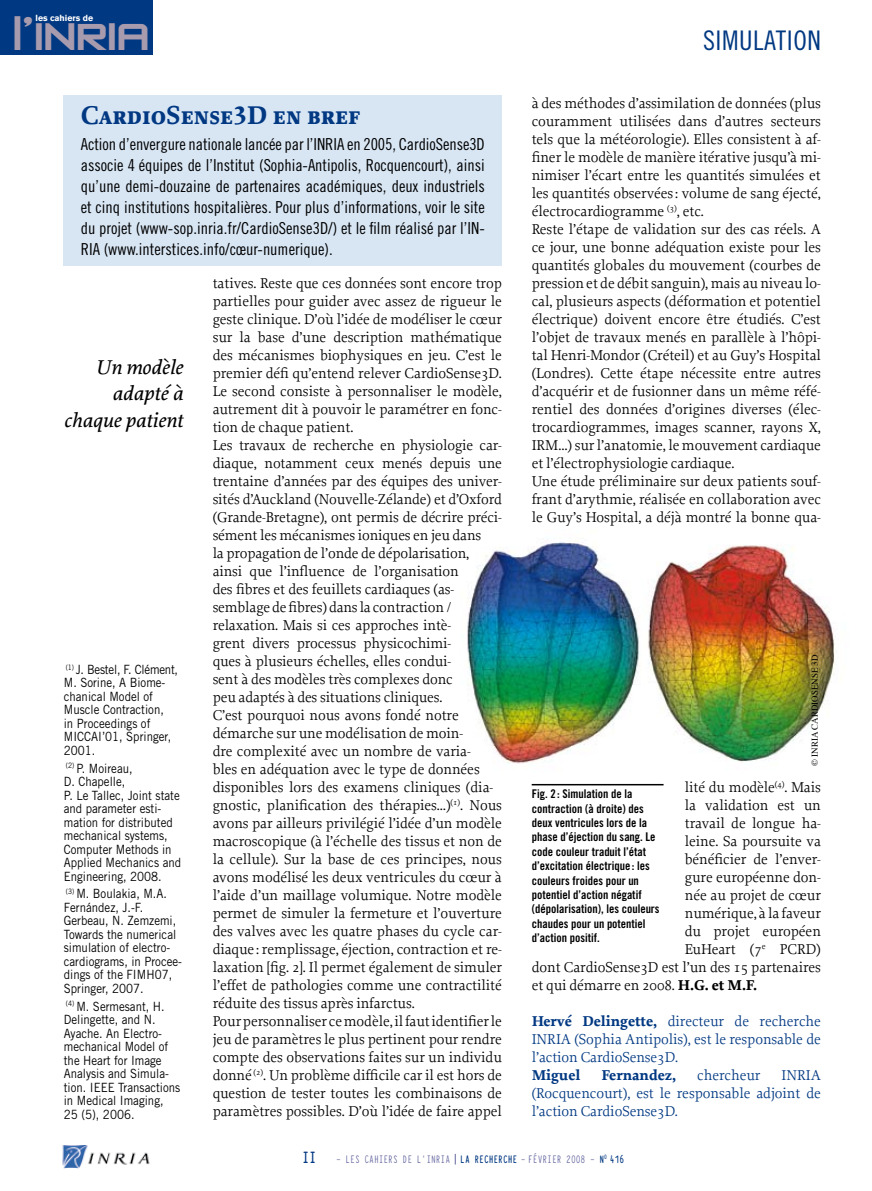
<style>
.page{position:relative;width:872px;height:1191px;background:#fff}
.page>*{position:absolute;margin:0;border:0;box-sizing:border-box;transform-origin:0 0}
.t1{font:45px "Zero Twos";letter-spacing:-.03em;color:#a89bae;scale:1.1 1}
.t2{font:27px "Proforma Bold SC";color:#003882}
.t3{font:27px "Trade Gothic Cond Eighteen";letter-spacing:.02em;color:#003882}
.t4{font:italic 500 21px/26.4px "Proforma";color:#000;text-align:right}
.t5{font:16.5px/21px "Trade Gothic Cond Eighteen";color:#000;text-align:justify}
.t6{font:15px/18px "Proforma";letter-spacing:-.005em;color:#000}
.t7{font:15px/18px "Proforma";letter-spacing:-.005em;color:#003882;text-align:justify}
.t8{font:700 15px "Proforma";letter-spacing:-.005em;color:#003882}
.t9{font:12.75px/13.5px "Trade Gothic";color:#000;scale:.9 1}
.t10{font:12px/14.4px "Trade Gothic Bold Cond Twenty";color:#000}
.t11{font:700 12px "Typewriter Condensed";letter-spacing:-.01em;color:#003882;scale:.9 1}
.t12{font:12px "Typewriter Condensed";letter-spacing:-.01em;color:#63659f;scale:.9 1}
.t13{font:9px "Times";color:#000}
.t14{font:700 8.7px "Akzidenz Grotesk BE";color:#fff}
.s1{font-weight:700}
.s2{font-weight:700;font-size:18px;color:#003882}
.s3{font-weight:400;color:#63659f}
</style>
<div class="page">
<div style="left:0;top:0;width:152px;height:54px;background:#003882"></div>
<img style="left:62px;top:1145px;width:88px;height:23px">
<img style="left:467px;top:540px;width:172px;height:224px">
<img style="left:648px;top:545px;width:187px;height:217px">
<div style="left:64px;top:96px;width:438px;height:170px;background:#d8e6f4"></div>
<hr style="left:531px;top:784px;width:132px;height:1px;background:#000">
<p class="t14" style="left:36px;top:13px;width:59px">les cahiers de</p>
<h1 class="t1" style="left:12px;top:14px;width:127px">l’INRIA</h1>
<h2 class="t2" style="left:81px;top:98px;width:281px">CardioSense3D en bref</h2>
<p class="t5" style="left:81px;top:133px;width:405px">Action d’envergure nationale lancée par l’INRIA en 2005, CardioSense3D associe 4 équipes de l’Institut (Sophia-Antipolis, Rocquencourt), ainsi qu’une demi-douzaine de partenaires académiques, deux industriels et cinq institutions hospitalières. Pour plus d’informations, voir le site du projet (www-sop.inria.fr/CardioSense3D/) et le film réalisé par l’IN-RIA (www.interstices.info/cœur-numerique).</p>
<h3 class="t4" style="left:64px;top:353px;width:121px">Un modèle adapté à chaque patient</h3>
<p class="t9" style="left:64px;top:662px;width:129px"><sup>(1)</sup> J. Bestel, F. Clément,<br>M. Sorine, A Biome&shy;chanical Model of<br>Muscle Contraction,<br>in Proceedings of<br>MICCAI’01, Springer,<br>2001.</p>
<p class="t9" style="left:64px;top:761px;width:132px"><sup>(2)</sup> P. Moireau,<br>D. Chapelle,<br>P. Le Tallec, Joint state and parameter esti&shy;mation for distributed mechanical systems,<br>Computer Methods in<br>Applied Mechanics and<br>Engineering, 2008.</p>
<p class="t9" style="left:64px;top:887px;width:133px"><sup>(3)</sup> M. Boulakia, M.A.<br>Fernández, J.-F.<br>Gerbeau, N. Zemzemi,<br>Towards the numerical simulation of electro&shy;cardiograms, in Procee&shy;dings of the FIMH07,<br>Springer, 2007.</p>
<p class="t9" style="left:64px;top:999px;width:131px"><sup>(4)</sup> M. Sermesant, H.<br>Delingette, and N.<br>Ayache. An Electro&shy;mechanical Model of the Heart for Image<br>Analysis and Simula&shy;tion. IEEE Transactions in Medical Imaging,<br>25 (5), 2006.</p>
<p class="t6" style="left:213px;top:274px;width:291px">tatives. Reste que ces données sont encore trop partielles pour guider avec assez de rigueur le geste clinique. D’où l’idée de modéliser le cœur sur la base d’une description mathématique des mécanismes biophysiques en jeu. C’est le premier défi qu’entend relever CardioSense3D.<br>Le second consiste à personnaliser le modèle, autrement dit à pouvoir le paramétrer en fonc&shy;tion de chaque patient.<br>Les travaux de recherche en physiologie car&shy;diaque, notamment ceux menés depuis une trentaine d’années par des équipes des univer&shy;sités d’Auckland (Nouvelle-Zélande) et d’Oxford (Grande-Bretagne), ont permis de décrire préci&shy;sément les mécanismes ioniques en jeu dans<br>la propagation de l’onde de dépolarisation, ainsi que l’influence de l’organisation<br>des fibres et des feuillets cardiaques (as&shy;semblage de fibres) dans la contraction / relaxation. Mais si ces approches intè-<br>grent divers processus physicochimi-<br>ques à plusieurs échelles, elles condui-<br>sent à des modèles très complexes donc<br>peu adaptés à des situations cliniques.<br>C’est pourquoi nous avons fondé notre démarche sur une modélisation de moin-<br>dre complexité avec un nombre de varia-<br>bles en adéquation avec le type de données disponibles lors des examens cliniques (dia&shy;gnostic, planification des thérapies…)<sup>(1)</sup>. Nous avons par ailleurs privilégié l’idée d’un modèle macroscopique (à l’échelle des tissus et non de la cellule). Sur la base de ces principes, nous avons modélisé les deux ventricules du cœur à l’aide d’un maillage volumique. Notre modèle permet de simuler la fermeture et l’ouverture des valves avec les quatre phases du cycle car&shy;diaque : remplissage, éjection, contraction et re&shy;laxation [fig. 2]. Il permet également de simuler l’effet de pathologies comme une contractilité réduite des tissus après infarctus.<br>Pour personnaliser ce modèle, il faut identifier le jeu de paramètres le plus pertinent pour rendre compte des observations faites sur un individu donné <sup>(2)</sup>. Un problème difficile car il est hors de question de tester toutes les combinaisons de paramètres possibles. D’où l’idée de faire appel</p>
<h2 class="t3" style="left:703px;top:24px;width:119px">SIMULATION</h2>
<p class="t6" style="left:531px;top:94px;width:291px">à des méthodes d’assimilation de données (plus couramment utilisées dans d’autres secteurs tels que la météorologie). Elles consistent à af&shy;finer le modèle de manière itérative jusqu’à mi&shy;nimiser l’écart entre les quantités simulées et les quantités observées: volume de sang éjecté, électrocardiogramme <sup>(3)</sup>, etc.<br>Reste l’étape de validation sur des cas réels. A ce jour, une bonne adéquation existe pour les quantités globales du mouvement (courbes de pression et de débit sanguin), mais au niveau lo&shy;cal, plusieurs aspects (déformation et potentiel électrique) doivent encore être étudiés. C’est l’objet de travaux menés en parallèle à l’hôpi&shy;tal Henri-Mondor (Créteil) et au Guy’s Hospital (Londres). Cette étape nécessite entre autres d’acquérir et de fusionner dans un même réfé&shy;rentiel des données d’origines diverses (élec&shy;trocardiogrammes, images scanner, rayons X, IRM…) sur l’anatomie, le mouvement cardiaque et l’électrophysiologie cardiaque.<br>Une étude préliminaire sur deux patients souf&shy;frant d’arythmie, réalisée en collaboration avec le Guy’s Hospital, a déjà montré la bonne qua-</p>
<p class="t13" style="left:806px;top:765px;width:113px;rotate:-90deg">© INRIA cardiosense 3d</p>
<p class="t6" style="left:685px;top:778px;width:138px">lité du modèle<sup>(4)</sup>. Mais</p>
<p class="t6" style="left:685px;top:796px;width:138px">la validation est un</p>
<p class="t6" style="left:685px;top:814px;width:138px">travail de longue ha-</p>
<p class="t6" style="left:685px;top:832px;width:138px">leine. Sa poursuite va</p>
<p class="t6" style="left:685px;top:850px;width:138px">bénéficier de l’enver-</p>
<p class="t6" style="left:685px;top:868px;width:138px">gure européenne don-</p>
<p class="t6" style="left:685px;top:886px;width:138px">née au projet de cœur</p>
<p class="t6" style="left:685px;top:904px;width:138px">numérique, à la faveur</p>
<p class="t6" style="left:685px;top:922px;width:138px">du projet européen</p>
<p class="t6" style="left:685px;top:940px;width:138px">EuHeart (7<sup>e</sup> PCRD)</p>
<p class="t6" style="left:531px;top:958px;width:291px">dont CardioSense3D est l’un des 15 partenaires</p>
<p class="t6" style="left:531px;top:976px;width:227px">et qui démarre en 2008. <span class="s1">H.G. et M.F.</span></p>
<p class="t7" style="left:531px;top:1012px;width:291px"><span class="s1">Hervé Delingette,</span> directeur de recherche INRIA (Sophia Antipolis), est le responsable de l’action CardioSense3D.</p>
<p class="t8" style="left:531px;top:1066px;width:50px">Miguel</p>
<p class="t8" style="left:601px;top:1066px;width:76px">Fernandez,</p>
<p class="t7" style="left:697px;top:1066px;width:65px">chercheur</p>
<p class="t10" style="left:531px;top:786px;width:129px">Fig. 2 : Simulation de la contraction (à droite) des deux ventricules lors de la phase d’éjection du sang. Le code couleur traduit l’état d’excitation électrique : les couleurs froides pour un potentiel d’action négatif (dépolarisation), les couleurs chaudes pour un potentiel d’action positif.</p>
<p class="t7" style="left:531px;top:1066px;width:291px;text-indent:250px">INRIA (Rocquencourt), est le responsable adjoint de l’action CardioSense3D.</p>
<p class="t12" style="left:302px;top:1150px;width:155px"><span class="s2">II</span> - LES CAHIERS DE L ’INRIA</p>
<p class="t11" style="left:460px;top:1150px;width:184px">LA RECHERCHE <span class="s3">- FÉVRIER 2008 -</span> N<sup>0</sup> 416</p>
</div>
